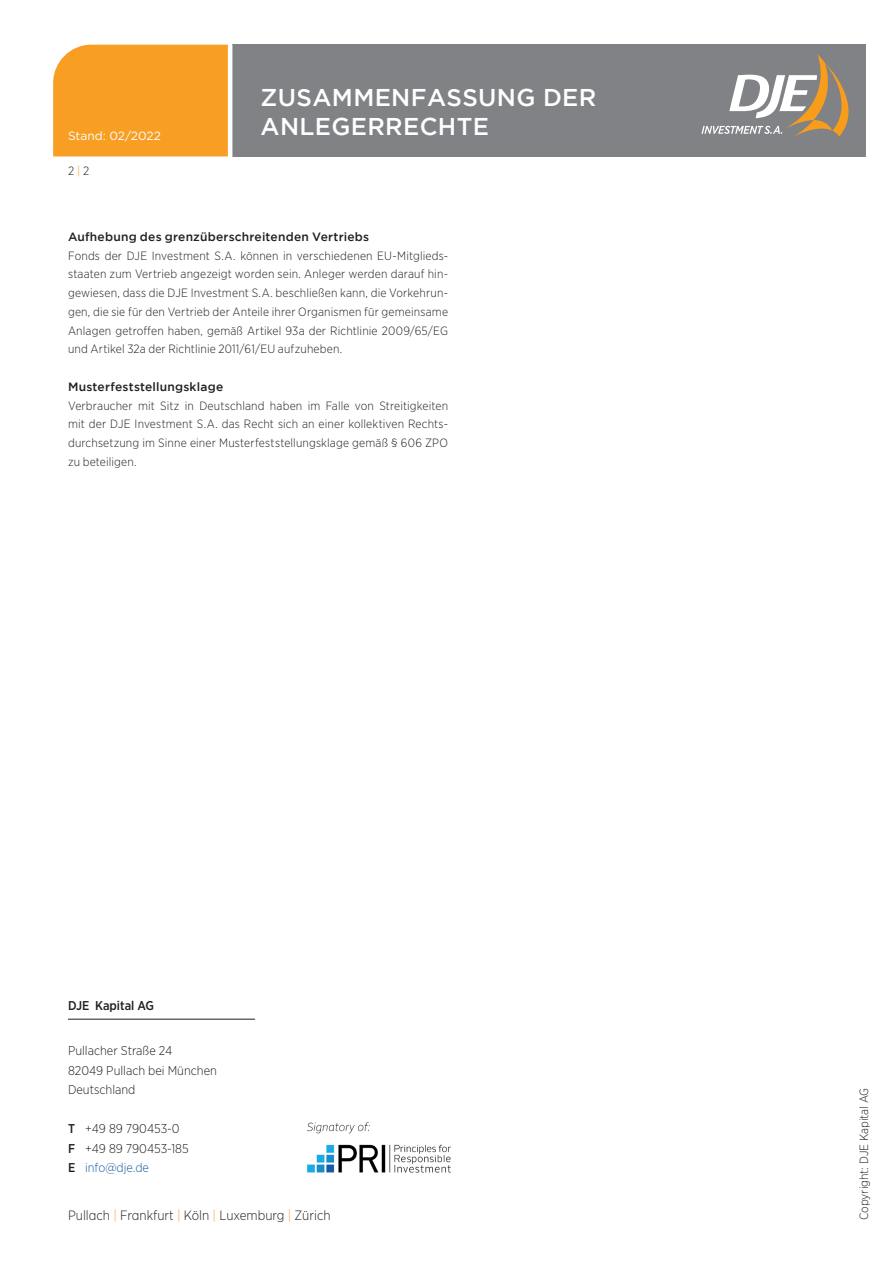
<style>
.page{position:relative;width:893px;height:1263px;background:#fff}
.page>*{position:absolute;margin:0;border:0;box-sizing:border-box;transform-origin:0 0}
.t1{font:500 24.3px/29.1px "Gotham";letter-spacing:.015em;color:#fff}
.t2{font:300 13.5px "Gotham Narrow";color:#231f20}
.t3{font:300 12.75px/19.5px "Gotham Narrow";color:#231f20}
.t4{font:500 12.75px "Gotham Narrow";color:#231f20}
.t5{font:300 12px/18.8px "Gotham Narrow";letter-spacing:.01em;color:#231f20;text-align:justify}
.t6{font:500 12px "Gotham";letter-spacing:.02em;color:#231f20}
.t7{font:12px "Gotham";color:#fff}
.s1{color:#f89e1c}
.s2{font-weight:500}
.s3{color:#175d9e}
.s4{color:#f89e23}
</style>
<div class="page">
<div style="left:53px;top:45px;width:175px;height:111px;background:#f89e23"></div>
<div style="left:232px;top:45px;width:633px;height:112px;background:#808285"></div>
<svg style="left:701px;top:54px;width:147px;height:83px"></svg>
<hr style="left:68px;top:1019px;width:187px;height:1px;background:#231f20">
<img style="left:307px;top:1122px;width:144px;height:50px">
<p class="t7" style="left:68px;top:129px;width:94px">Stand: 02/2022</p>
<p class="t5" style="left:68px;top:162px;width:23px">2 <span class="s1">|</span> 2</p>
<h1 class="t1" style="left:261px;top:82px;width:337px">ZUSAMMENFASSUNG DER<br>ANLEGERRECHTE</h1>
<p class="t6" style="left:68px;top:230px;width:303px">Aufhebung des grenzüberschreitenden Vertriebs</p>
<p class="t5" style="left:68px;top:246px;width:382px">Fonds der DJE Investment S.A. können in verschiedenen EU-Mitglieds&shy;staaten zum Vertrieb angezeigt worden sein. Anleger werden darauf hin&shy;gewiesen, dass die DJE Investment S.A. beschließen kann, die Vorkehrun&shy;gen, die sie für den Vertrieb der Anteile ihrer Organismen für gemeinsame Anlagen getroffen haben, gemäß Artikel 93a der Richtlinie 2009/65/EG und Artikel 32a der Richtlinie 2011/61/EU aufzuheben.</p>
<p class="t6" style="left:68px;top:380px;width:157px">Musterfeststellungsklage</p>
<p class="t5" style="left:68px;top:396px;width:382px">Verbraucher mit Sitz in Deutschland haben im Falle von Streitigkeiten mit der DJE Investment S.A. das Recht sich an einer kollektiven Rechts&shy;durchsetzung im Sinne einer Musterfeststellungsklage gemäß § 606 ZPO zu beteiligen.</p>
<p class="t4" style="left:68px;top:998px;width:88px">DJE Kapital AG</p>
<p class="t3" style="left:68px;top:1041px;width:150px">Pullacher Straße 24<br>82049 Pullach bei München<br>Deutschland</p>
<p class="t3" style="left:68px;top:1119px;width:122px"><span class="s2">T</span> +49 89 790453-0<br><span class="s2">F</span> +49 89 790453-185<br><span class="s2">E</span> <span class="s3">info@dje.de</span></p>
<p class="t2" style="left:68px;top:1206px;width:264px">Pullach <span class="s4">|</span> Frankfurt <span class="s4">|</span> Köln <span class="s4">|</span> Luxemburg <span class="s4">|</span> Zürich</p>
<p class="t5" style="left:854px;top:1220px;width:134px;rotate:-90deg">Copyright: DJE Kapital AG</p>
</div>
